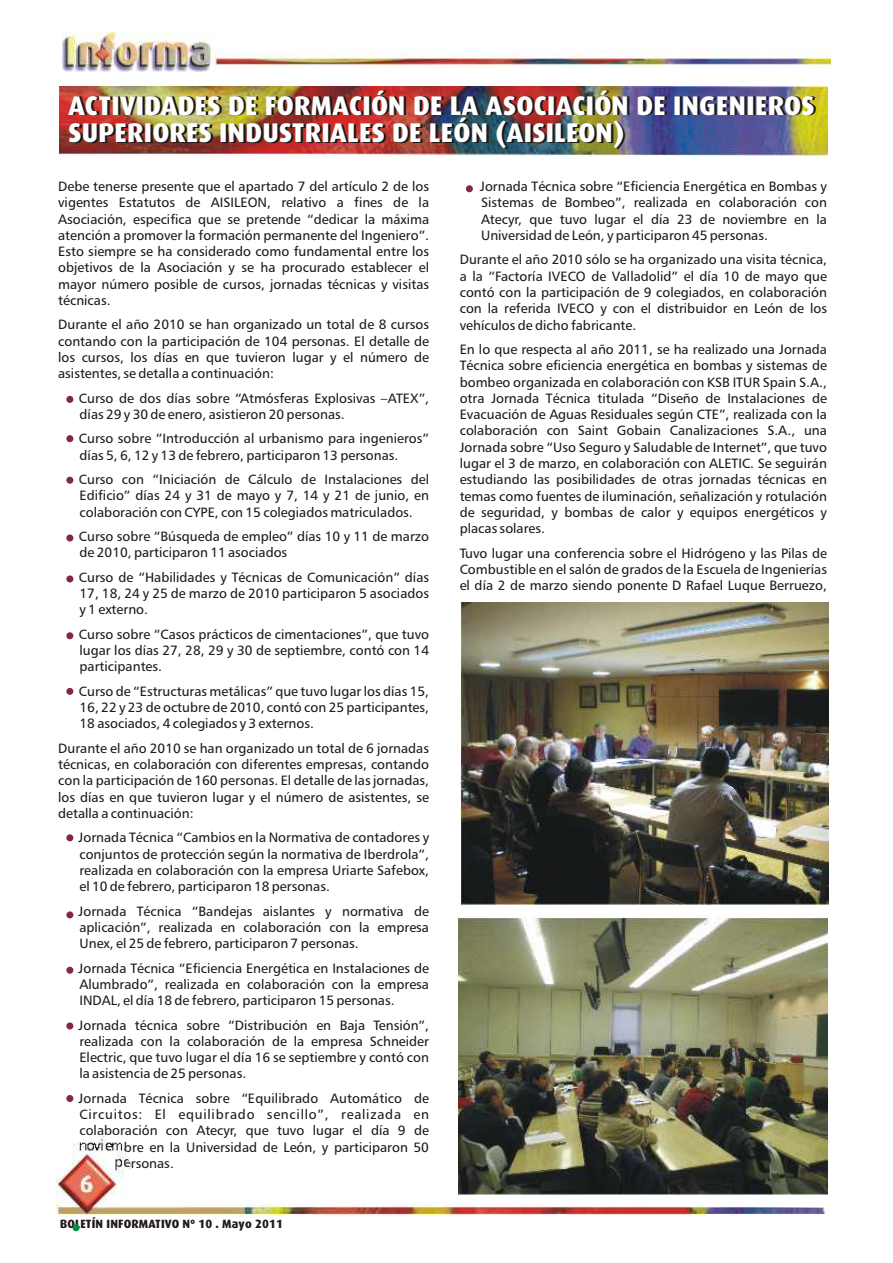
<style>
.page{position:relative;width:893px;height:1263px;background:#fff}
.page>*{position:absolute;margin:0;border:0;box-sizing:border-box;transform-origin:0 0}
.t1{font:800 27px/27.3px "Dax";color:#fff}
.t2{font:13.5px/16.4px "Humanist 777 BT Roman B";color:#1f1a17;text-align:justify}
.t3{font:13.5px "Humanist 777 BT Roman B";letter-spacing:.055em;color:#1f1a17}
.t4{font:800 12px "Dax";color:#211a17}
</style>
<div class="page">
<img style="left:63px;top:33px;width:767px;height:39px">
<div style="left:73px;top:1224px;width:7px;height:7px;background:#009140;border-radius:50%"></div>
<img style="left:458px;top:918px;width:370px;height:217px">
<img style="left:59px;top:87px;width:768px;height:69px">
<img style="left:460px;top:603px;width:368px;height:302px">
<div style="left:66px;top:396px;width:7px;height:7px;background:#82264a;border-radius:50%"></div>
<div style="left:66px;top:477px;width:7px;height:7px;background:#82264a;border-radius:50%"></div>
<div style="left:66px;top:575px;width:7px;height:7px;background:#82264a;border-radius:50%"></div>
<div style="left:66px;top:1095px;width:7px;height:7px;background:#82264a;border-radius:50%"></div>
<div style="left:66px;top:834px;width:7px;height:7px;background:#82264a;border-radius:50%"></div>
<div style="left:66px;top:911px;width:7px;height:7px;background:#82264a;border-radius:50%"></div>
<div style="left:66px;top:1022px;width:7px;height:7px;background:#82264a;border-radius:50%"></div>
<div style="left:66px;top:435px;width:7px;height:7px;background:#82264a;border-radius:50%"></div>
<div style="left:66px;top:534px;width:7px;height:7px;background:#82264a;border-radius:50%"></div>
<div style="left:66px;top:632px;width:7px;height:7px;background:#82264a;border-radius:50%"></div>
<div style="left:66px;top:688px;width:7px;height:7px;background:#82264a;border-radius:50%"></div>
<div style="left:466px;top:185px;width:7px;height:7px;background:#82264a;border-radius:50%"></div>
<div style="left:66px;top:967px;width:7px;height:7px;background:#82264a;border-radius:50%"></div>
<img style="left:56px;top:1135px;width:772px;height:80px">
<h1 class="t1" style="left:68px;top:94px;width:748px">ACTIVIDADES DE FORMACIÓN DE LA ASOCIACIÓN DE INGENIEROS<br>SUPERIORES INDUSTRIALES DE LEÓN (AISILEON)</h1>
<p class="t2" style="left:58px;top:179px;width:372px">Debe tenerse presente que el apartado 7 del artículo 2 de los vigentes Estatutos de AISILEON, relativo a fines de la Asociación, especifica que se pretende “dedicar la máxima atención a promover la formación permanente del Ingeniero”.<br>Esto siempre se ha considerado como fundamental entre los objetivos de la Asociación y se ha procurado establecer el mayor número posible de cursos, jornadas técnicas y visitas técnicas.</p>
<p class="t2" style="left:58px;top:318px;width:372px">Durante el año 2010 se han organizado un total de 8 cursos contando con la participación de 104 personas. El detalle de los cursos, los días en que tuvieron lugar y el número de asistentes, se detalla a continuación:</p>
<p class="t2" style="left:79px;top:391px;width:352px">Curso de dos días sobre “Atmósferas Explosivas –ATEX”, días 29 y 30 de enero, asistieron 20 personas.</p>
<p class="t2" style="left:79px;top:432px;width:352px">Curso sobre “Introducción al urbanismo para ingenieros” días 5, 6, 12 y 13 de febrero, participaron 13 personas.</p>
<p class="t2" style="left:79px;top:472px;width:352px">Curso con “Iniciación de Cálculo de Instalaciones del Edificio” días 24 y 31 de mayo y 7, 14 y 21 de junio, en colaboración con CYPE, con 15 colegiados matriculados.</p>
<p class="t2" style="left:79px;top:529px;width:352px">Curso sobre “Búsqueda de empleo” días 10 y 11 de marzo de 2010, participaron 11 asociados</p>
<p class="t2" style="left:79px;top:570px;width:352px">Curso de “Habilidades y Técnicas de Comunicación” días 17, 18, 24 y 25 de marzo de 2010 participaron 5 asociados y 1 externo.</p>
<p class="t2" style="left:79px;top:627px;width:352px">Curso sobre “Casos prácticos de cimentaciones”, que tuvo lugar los días 27, 28, 29 y 30 de septiembre, contó con 14 participantes.</p>
<p class="t2" style="left:79px;top:684px;width:352px">Curso de “Estructuras metálicas” que tuvo lugar los días 15, 16, 22 y 23 de octubre de 2010, contó con 25 participantes, 18 asociados, 4 colegiados y 3 externos.</p>
<p class="t2" style="left:58px;top:741px;width:372px">Durante el año 2010 se han organizado un total de 6 jornadas técnicas, en colaboración con diferentes empresas, contando con la participación de 160 personas. El detalle de las jornadas, los días en que tuvieron lugar y el número de asistentes, se detalla a continuación:</p>
<p class="t2" style="left:79px;top:831px;width:352px">Jornada Técnica “Cambios en la Normativa de contadores y conjuntos de protección según la normativa de Iberdrola”, realizada en colaboración con la empresa Uriarte Safebox, el 10 de febrero, participaron 18 personas.</p>
<p class="t2" style="left:79px;top:904px;width:352px">Jornada Técnica “Bandejas aislantes y normativa de aplicación”, realizada en colaboración con la empresa Unex, el 25 de febrero, participaron 7 personas.</p>
<p class="t2" style="left:79px;top:961px;width:352px">Jornada Técnica “Eficiencia Energética en Instalaciones de Alumbrado”, realizada en colaboración con la empresa INDAL, el día 18 de febrero, participaron 15 personas.</p>
<p class="t2" style="left:79px;top:1018px;width:352px">Jornada técnica sobre “Distribución en Baja Tensión”, realizada con la colaboración de la empresa Schneider Electric, que tuvo lugar el día 16 se septiembre y contó con la asistencia de 25 personas.</p>
<p class="t2" style="left:79px;top:1091px;width:352px">Jornada Técnica sobre “Equilibrado Automático de</p>
<p class="t3" style="left:79px;top:1109px;width:351px">Circuitos: El equilibrado sencillo”, realizada en</p>
<p class="t2" style="left:79px;top:1124px;width:351px">colaboración con Atecyr, que tuvo lugar el día 9 de</p>
<p class="t2" style="left:79px;top:1140px;width:351px">noviembre en la Universidad de León, y participaron 50</p>
<p class="t2" style="left:116px;top:1156px;width:60px">personas.</p>
<p class="t2" style="left:480px;top:179px;width:348px">Jornada Técnica sobre “Eficiencia Energética en Bombas y Sistemas de Bombeo”, realizada en colaboración con Atecyr, que tuvo lugar el día 23 de noviembre en la Universidad de León, y participaron 45 personas.</p>
<p class="t2" style="left:460px;top:253px;width:369px">Durante el año 2010 sólo se ha organizado una visita técnica, a la “Factoría IVECO de Valladolid” el día 10 de mayo que contó con la participación de 9 colegiados, en colaboración con la referida IVECO y con el distribuidor en León de los vehículos de dicho fabricante.</p>
<p class="t2" style="left:460px;top:342px;width:369px">En lo que respecta al año 2011, se ha realizado una Jornada Técnica sobre eficiencia energética en bombas y sistemas de bombeo organizada en colaboración con KSB ITUR Spain S.A., otra Jornada Técnica titulada “Diseño de Instalaciones de Evacuación de Aguas Residuales según CTE”, realizada con la colaboración con Saint Gobain Canalizaciones S.A., una Jornada sobre “Uso Seguro y Saludable de Internet”, que tuvo lugar el 3 de marzo, en colaboración con ALETIC. Se seguirán estudiando las posibilidades de otras jornadas técnicas en temas como fuentes de iluminación, señalización y rotulación de seguridad, y bombas de calor y equipos energéticos y placas solares.</p>
<p class="t2" style="left:460px;top:546px;width:369px">Tuvo lugar una conferencia sobre el Hidrógeno y las Pilas de Combustible en el salón de grados de la Escuela de Ingenierías el día 2 de marzo siendo ponente D Rafael Luque Berruezo,</p>
<p class="t4" style="left:60px;top:1219px;width:224px">BOLETÍN INFORMATIVO Nº 10 . Mayo 2011</p>
</div>
